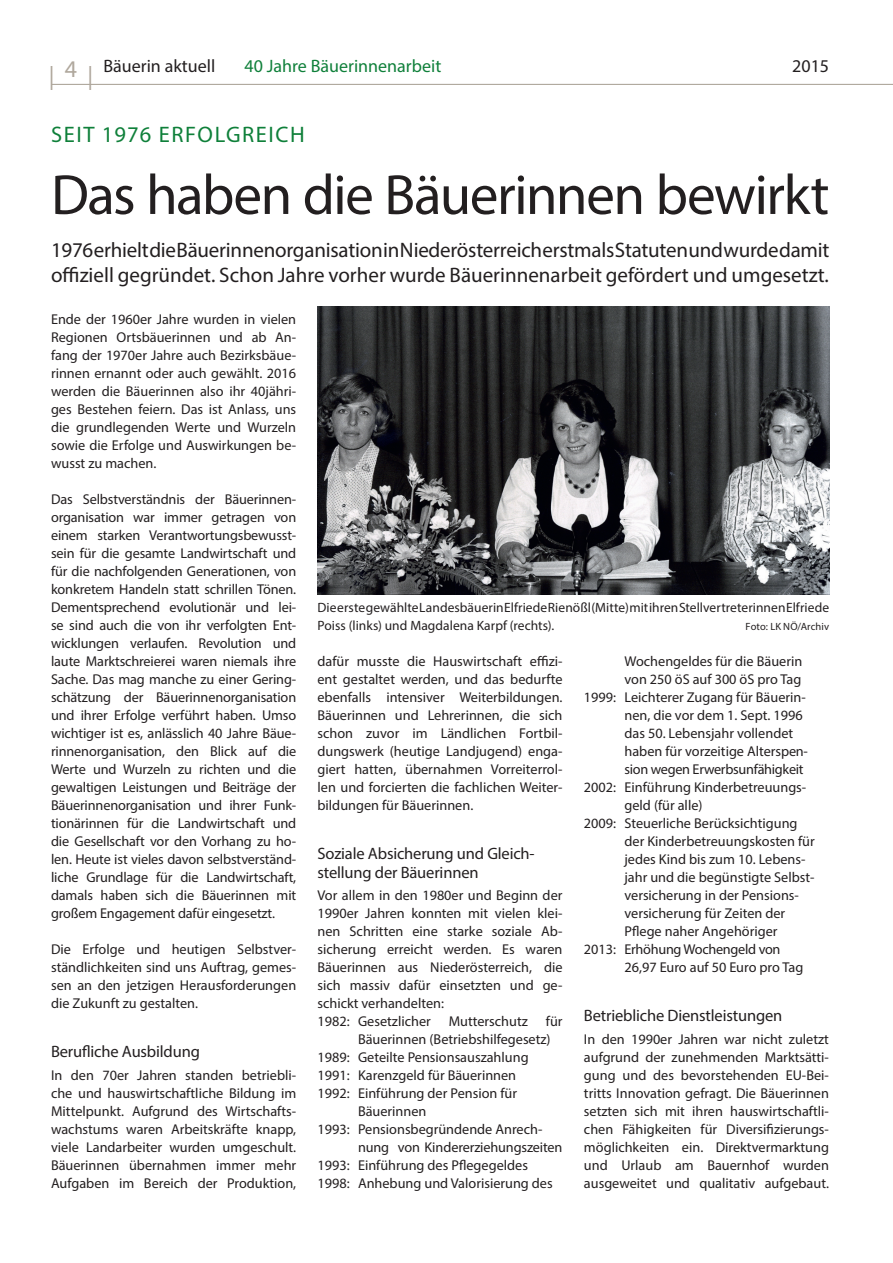
<style>
.page{position:relative;width:893px;height:1263px;background:#fff}
.page>*{position:absolute;margin:0;border:0;box-sizing:border-box;transform-origin:0 0}
.t1{font:57px "Myriad Pro";letter-spacing:-.025em;color:#231f20}
.t2{font:24px "Myriad Pro";color:#b0a89d}
.t3{font:22.5px "Myriad Pro";letter-spacing:.05em;color:#0f803a}
.t4{font:21px/25.5px "Myriad Pro";letter-spacing:-.01em;color:#231f20}
.t5{font:18px "Myriad Pro";color:#0f803a}
.t6{font:18px "Myriad Pro";color:#231f20}
.t7{font:16.5px/18.5px "Myriad Pro";letter-spacing:-.01em;color:#231f20}
.t8{font:14.25px/18px "Myriad Pro";color:#231f20;text-align:justify}
.t9{font:14.25px "Myriad Pro";letter-spacing:-.02em;color:#231f20}
.t10{font:13.5px/18px "Myriad Pro";letter-spacing:.005em;color:#231f20}
.t11{font:10.5px "Myriad Pro";letter-spacing:.01em;color:#231f20}
.s1{font-size:24px;color:#b0a89d}
</style>
<div class="page">
<hr style="left:51px;top:84px;width:842px;height:1px;background:#b0a89d">
<img style="left:317px;top:306px;width:512px;height:288px">
<h2 class="t2" style="left:49px;top:58px;width:30px">| 4</h2>
<p class="t6" style="left:88px;top:55px;width:129px"><span class="s1">|</span> Bäuerin aktuell</p>
<p class="t5" style="left:245px;top:55px;width:198px">40 Jahre Bäuerinnenarbeit</p>
<p class="t6" style="left:792px;top:55px;width:38px">2015</p>
<h3 class="t3" style="left:51px;top:121px;width:24px">Seit</h3>
<h3 class="t3" style="left:102px;top:121px;width:71px">1976 erfolgrei</h3>
<h3 class="t3" style="left:275px;top:121px;width:27px">ch</h3>
<h1 class="t1" style="left:51px;top:160px;width:780px">Das haben die Bäuerinnen bewirkt</h1>
<h3 class="t4" style="left:51px;top:237px;width:780px">1976 erhielt die Bäuerinnenorganisation in Niederösterreich erstmals Statuten und wurde damit offiziell gegründet. Schon Jahre vorher wurde Bäuerinnenarbeit gefördert und umgesetzt.</h3>
<p class="t8" style="left:51px;top:310px;width:247px">Ende der 1960er Jahre wurden in vielen Regionen Ortsbäuerinnen und ab An&shy;fang der 1970er Jahre auch Bezirksbäue&shy;rinnen ernannt oder auch gewählt. 2016 werden die Bäuerinnen also ihr 40jähri&shy;ges Bestehen feiern. Das ist Anlass, uns die grundlegenden Werte und Wurzeln sowie die Erfolge und Auswirkungen be&shy;wusst zu machen.</p>
<p class="t8" style="left:51px;top:490px;width:247px">Das Selbstverständnis der Bäuerinnen&shy;organisation war immer getragen von einem starken Verantwortungsbewusst&shy;sein für die gesamte Landwirtschaft und für die nachfolgenden Generationen, von konkretem Handeln statt schrillen Tönen.<br>Dementsprechend evolutionär und lei&shy;se sind auch die von ihr verfolgten Ent&shy;wicklungen verlaufen. Revolution und laute Marktschreierei waren niemals ihre Sache. Das mag manche zu einer Gering&shy;schätzung der Bäuerinnenorganisation und ihrer Erfolge verführt haben. Umso wichtiger ist es, anlässlich 40 Jahre Bäue&shy;rinnenorganisation, den Blick auf die Werte und Wurzeln zu richten und die gewaltigen Leistungen und Beiträge der Bäuerinnenorganisation und ihrer Funk&shy;tionärinnen für die Landwirtschaft und die Gesellschaft vor den Vorhang zu ho&shy;len. Heute ist vieles davon selbstverständ&shy;liche Grundlage für die Landwirtschaft, damals haben sich die Bäuerinnen mit großem Engagement dafür eingesetzt.</p>
<p class="t8" style="left:51px;top:940px;width:247px">Die Erfolge und heutigen Selbstver&shy;ständlichkeiten sind uns Auftrag, gemes&shy;sen an den jetzigen Herausforderungen die Zukunft zu gestalten.</p>
<p class="t7" style="left:51px;top:1042px;width:150px">Berufliche Ausbildung</p>
<p class="t8" style="left:51px;top:1066px;width:247px">In den 70er Jahren standen betriebli&shy;che und hauswirtschaftliche Bildung im Mittelpunkt. Aufgrund des Wirtschafts&shy;wachstums waren Arbeitskräfte knapp, viele Landarbeiter wurden umgeschult.<br>Bäuerinnen übernahmen immer mehr Aufgaben im Bereich der Produktion,</p>
<p class="t10" style="left:317px;top:598px;width:513px">Die erste gewählte Landesbäuerin Elfriede Rienößl (Mitte) mit ihren Stellvertreterinnen Elfriede<br>Poiss (links) und Magdalena Karpf (rechts).</p>
<p class="t11" style="left:746px;top:620px;width:85px">Foto: LK NÖ/Archiv</p>
<p class="t8" style="left:317px;top:652px;width:247px">dafür musste die Hauswirtschaft effizi&shy;ent gestaltet werden, und das bedurfte ebenfalls intensiver Weiterbildungen.<br>Bäuerinnen und Lehrerinnen, die sich schon zuvor im Ländlichen Fortbil&shy;dungswerk (heutige Landjugend) enga&shy;giert hatten, übernahmen Vorreiterrol&shy;len und forcierten die fachlichen Weiter&shy;bildungen für Bäuerinnen.</p>
<p class="t7" style="left:317px;top:844px;width:219px">Soziale Absicherung und Gleich&shy;stellung der Bäuerinnen</p>
<p class="t8" style="left:317px;top:886px;width:246px;text-align:left">Vor allem in den 1980er und Beginn der 1990er Jahren konnten mit vielen klei&shy;nen Schritten eine starke soziale Ab&shy;sicherung erreicht werden. Es waren Bäuerinnen aus Niederösterreich, die sich massiv dafür einsetzten und ge&shy;schickt verhandelten:<br>1982: Gesetzlicher</p>
<p class="t8" style="left:449px;top:1012px;width:81px">Mutterschutz</p>
<p class="t8" style="left:546px;top:1012px;width:18px">für</p>
<p class="t8" style="left:358px;top:1030px;width:194px">Bäuerinnen (Betriebshilfegesetz)</p>
<p class="t8" style="left:317px;top:1048px;width:213px">1989: Geteilte Pensionsauszahlung</p>
<p class="t8" style="left:317px;top:1066px;width:200px">1991: Karenzgeld für Bäuerinnen</p>
<p class="t8" style="left:317px;top:1084px;width:201px">1992: Einführung der Pension für</p>
<p class="t8" style="left:358px;top:1102px;width:70px">Bäuerinnen</p>
<p class="t8" style="left:317px;top:1120px;width:226px">1993: Pensionsbegründende Anrech-</p>
<p class="t8" style="left:358px;top:1138px;width:206px">nung von Kindererziehungszeiten</p>
<p class="t8" style="left:317px;top:1156px;width:212px">1993: Einführung des Pflegegeldes</p>
<p class="t8" style="left:317px;top:1174px;width:237px">1998: Anhebung und Valorisierung des</p>
<p class="t8" style="left:624px;top:652px;width:179px">Wochengeldes für die Bäuerin</p>
<p class="t8" style="left:624px;top:670px;width:178px">von 250 öS auf 300 öS pro Tag</p>
<p class="t8" style="left:584px;top:688px;width:223px">1999: Leichterer Zugang für Bäuerin-</p>
<p class="t8" style="left:624px;top:706px;width:180px">nen, die vor dem 1. Sept. 1996</p>
<p class="t8" style="left:624px;top:724px;width:170px">das 50. Lebensjahr vollendet</p>
<p class="t8" style="left:624px;top:742px;width:185px">haben für vorzeitige Alterspen-</p>
<p class="t9" style="left:624px;top:760px;width:181px">sion wegen Erwerbsunfähigkeit</p>
<p class="t8" style="left:584px;top:778px;width:224px">2002: Einführung Kinderbetreuungs-</p>
<p class="t8" style="left:624px;top:796px;width:80px">geld (für alle)</p>
<p class="t8" style="left:584px;top:814px;width:215px">2009: Steuerliche Berücksichtigung</p>
<p class="t8" style="left:624px;top:832px;width:192px">der Kinderbetreuungskosten für</p>
<p class="t8" style="left:624px;top:850px;width:183px">jedes Kind bis zum 10. Lebens-</p>
<p class="t8" style="left:624px;top:868px;width:192px">jahr und die begünstigte Selbst-</p>
<p class="t8" style="left:624px;top:886px;width:176px">versicherung in der Pensions-</p>
<p class="t8" style="left:624px;top:904px;width:162px">versicherung für Zeiten der</p>
<p class="t8" style="left:624px;top:922px;width:155px">Pflege naher Angehöriger</p>
<p class="t9" style="left:584px;top:940px;width:198px">2013: Erhöhung Wochengeld von</p>
<p class="t8" style="left:624px;top:958px;width:180px">26,97 Euro auf 50 Euro pro Tag</p>
<p class="t7" style="left:584px;top:1006px;width:200px">Betriebliche Dienstleistungen</p>
<p class="t8" style="left:584px;top:1030px;width:247px">In den 1990er Jahren war nicht zuletzt aufgrund der zunehmenden Marktsätti&shy;gung und des bevorstehenden EU-Bei&shy;tritts Innovation gefragt. Die Bäuerinnen setzten sich mit ihren hauswirtschaftli&shy;chen Fähigkeiten für Diversifizierungs&shy;möglichkeiten ein. Direktvermarktung und Urlaub am Bauernhof wurden ausgeweitet und qualitativ aufgebaut.</p>
</div>
